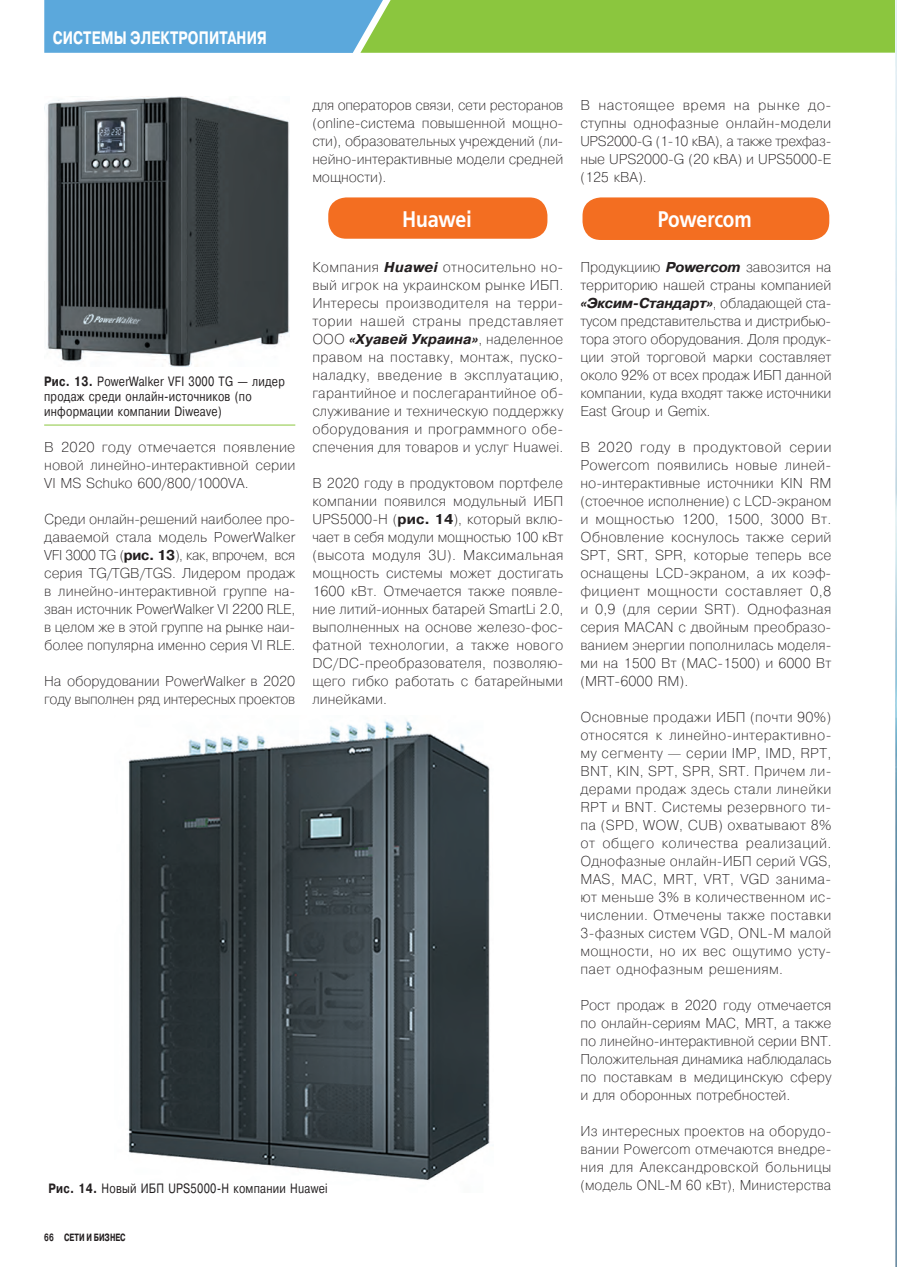
<style>
.page{position:relative;width:897px;height:1267px;background:#fff}
.page>*{position:absolute;margin:0;border:0;box-sizing:border-box;transform-origin:0 0}
.t1{font:600 22.5px "Free Set";letter-spacing:-.01em;color:#fff;scale:.85 1}
.t2{font:700 18px "Pragmatica";letter-spacing:.01em;color:#fff;scale:.75 1}
.t3{font:200 14.25px/18px "Pragmatica";letter-spacing:-.005em;color:#231f20;text-align:justify}
.t4{font:13.5px/15px "Pragmatica";letter-spacing:.025em;color:#231f20;scale:.8 1}
.t5{font:700 10.5px "Pragmatica";color:#231f20;scale:.7 1}
.s1{font-weight:700}
.s2{font-weight:700;font-style:italic}
</style>
<div class="page">
<div style="left:328px;top:197px;width:219px;height:42px;background:#f36e21;border-radius:18px"></div>
<div style="left:582px;top:197px;width:247px;height:43px;background:#f36e21;border-radius:18px"></div>
<img style="left:128px;top:720px;width:362px;height:460px">
<img style="left:44px;top:97px;width:245px;height:269px">
<hr style="left:44px;top:424px;width:251px;height:1px;background:#8bc63e">
<img style="left:895px;top:53px;width:1px;height:1211px">
<svg style="left:44px;top:0;width:853px;height:53px;background:#7abb7c"></svg>
<p class="t2" style="left:53px;top:26px;width:27px">Систе</p>
<p class="t2" style="left:101px;top:26px;width:223px">мы электропитания</p>
<p class="t4" style="left:44px;top:374px;width:302px"><span class="s1">Рис. 13.</span> PowerWalker VFI 3000 TG — лидер продаж среди онлайн-источников (по информации компании Diweave)</p>
<p class="t3" style="left:44px;top:437px;width:252px">В 2020 году отмечается появление новой линейно-интерактивной серии VI MS Schuko 600/800/1000VA.</p>
<p class="t3" style="left:44px;top:509px;width:252px">Среди онлайн-решений наиболее про&shy;даваемой стала модель PowerWalker VFI 3000 TG (<span class="s1">рис. 13</span>), как, впрочем, вся серия TG/TGB/TGS. Лидером продаж в линейно-интерактивной группе на&shy;зван источник PowerWalker VI 2200 RLE, в целом же в этой группе на рынке наи&shy;более популярна именно серия VI RLE.</p>
<p class="t3" style="left:44px;top:671px;width:252px">На оборудовании PowerWalker в 2020 году выполнен ряд интересных проектов</p>
<p class="t3" style="left:312px;top:95px;width:252px">для операторов связи, сети ресторанов (online-система повышенной мощно&shy;сти), образовательных учреждений (ли&shy;нейно-интерактивные модели средней мощности).</p>
<h1 class="t1" style="left:402px;top:205px;width:83px">Huawei</h1>
<p class="t3" style="left:312px;top:257px;width:253px">Компания <span class="s2">Huawei</span> относительно но&shy;вый игрок на украинском рынке ИБП.<br>Интересы производителя на терри&shy;тории нашей страны представляет ООО <span class="s2">«Хуавей Украина»</span>, наделенное правом на поставку, монтаж, пуско&shy;наладку, введение в эксплуатацию, гарантийное и послегарантийное об&shy;служивание и техническую поддержку оборудования и программного обе&shy;спечения для товаров и услуг Huawei.</p>
<p class="t3" style="left:312px;top:473px;width:252px">В 2020 году в продуктовом портфеле компании появился модульный ИБП UPS5000-H (<span class="s1">рис. 14</span>), который вклю&shy;чает в себя модули мощностью 100 кВт (высота модуля 3U). Максимальная мощность системы может достигать 1600 кВт. Отмечается также появле&shy;ние литий-ионных батарей SmartLi 2.0, выполненных на основе железо-фос&shy;фатной технологии, а также нового DC/DC-преобразователя, позволяю&shy;щего гибко работать с батарейными линейками.</p>
<p class="t4" style="left:48px;top:1180px;width:350px"><span class="s1">Рис. 14.</span> Новый ИБП UPS5000-H компании Huawei</p>
<p class="t5" style="left:44px;top:1230px;width:118px">66 СЕТИ И БИЗНЕС</p>
<p class="t3" style="left:580px;top:95px;width:252px">В настоящее время на рынке до&shy;ступны однофазные онлайн-модели UPS2000-G (1-10 кВА), а также трехфаз&shy;ные UPS2000-G (20 кВА) и UPS5000-E (125 кВА).</p>
<h1 class="t1" style="left:657px;top:206px;width:112px">Powercom</h1>
<p class="t3" style="left:580px;top:257px;width:252px">Продукциию <span class="s2">Powercom</span> завозится на территорию нашей страны компанией <span class="s2">«Эксим-Стандарт»</span>, обладающей ста&shy;тусом представительства и дистрибью&shy;тора этого оборудования. Доля продук&shy;ции этой торговой марки составляет около 92% от всех продаж ИБП данной компании, куда входят также источники East Group и Gemix.</p>
<p class="t3" style="left:580px;top:437px;width:253px">В 2020 году в продуктовой серии Powercom появились новые линей&shy;но-интерактивные источники KIN RM (стоечное исполнение) с LCD-экраном и мощностью 1200, 1500, 3000 Вт.<br>Обновление коснулось также серий SPT, SRT, SPR, которые теперь все оснащены LCD-экраном, а их коэф&shy;фициент мощности составляет 0,8 и 0,9 (для серии SRT). Однофазная серия MACAN с двойным преобразо&shy;ванием энергии пополнилась моделя&shy;ми на 1500 Вт (MAC-1500) и 6000 Вт (MRT‑6000 RM).</p>
<p class="t3" style="left:580px;top:707px;width:252px">Основные продажи ИБП (почти 90%) относятся к линейно-интерактивно&shy;му сегменту — серии IMP, IMD, RPT, BNT, KIN, SPT, SPR, SRT. Причем ли&shy;дерами продаж здесь стали линейки RPT и BNT. Системы резервного ти&shy;па (SPD, WOW, CUB) охватывают 8% от общего количества реализаций.<br>Однофазные онлайн-ИБП серий VGS, MAS, MAC, MRT, VRT, VGD занима&shy;ют меньше 3% в количественном ис&shy;числении. Отмечены также поставки 3-фазных систем VGD, ONL-М малой мощности, но их вес ощутимо усту&shy;пает однофазным решениям.</p>
<p class="t3" style="left:580px;top:995px;width:253px">Рост продаж в 2020 году отмечается по онлайн-сериям MAC, MRT, а также по линейно-интерактивной серии BNT.<br>Положительная динамика наблюдалась по поставкам в медицинскую сферу и для оборонных потребностей.</p>
<p class="t3" style="left:580px;top:1121px;width:252px">Из интересных проектов на оборудо&shy;вании Powercom отмечаются внедре&shy;ния для Александровской больницы (модель ONL-M 60 кВт), Министерства</p>
</div>
